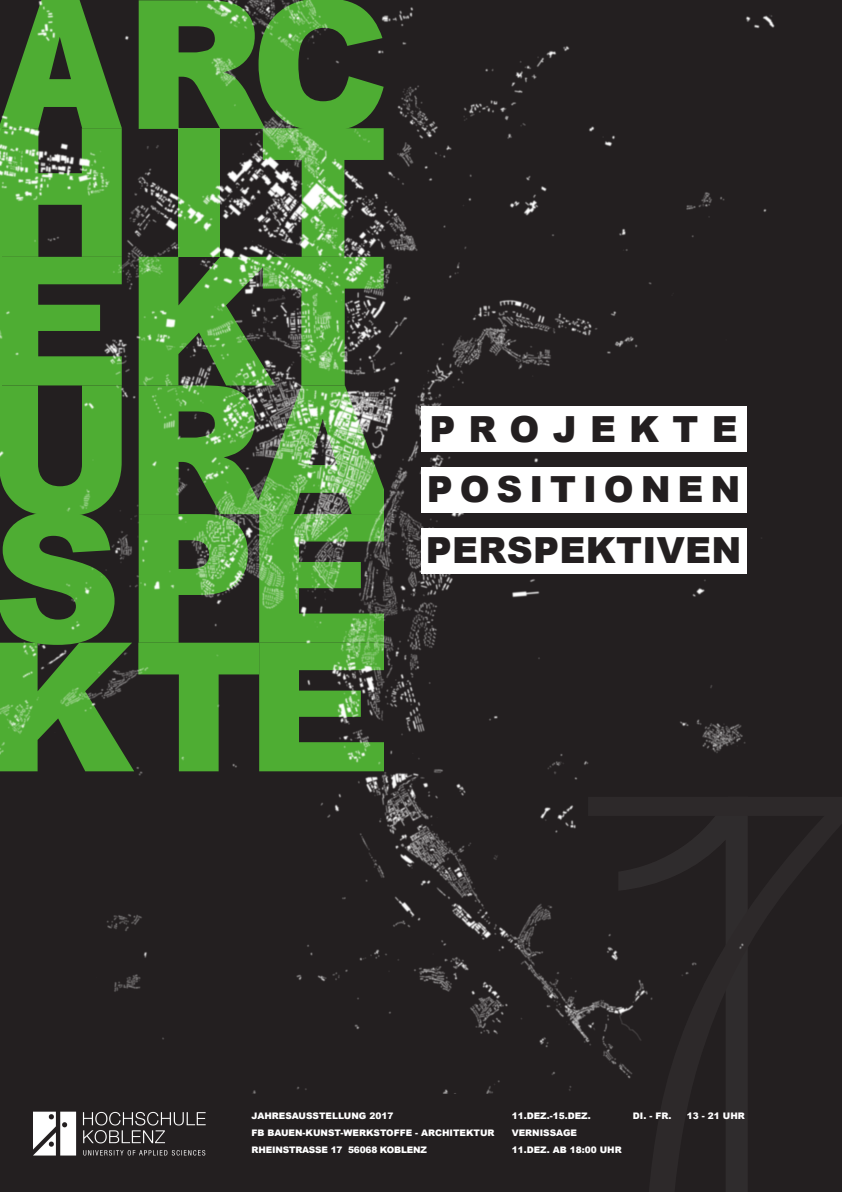
<style>
.page{position:relative;width:842px;height:1192px;background:#231f20}
.page>*{position:absolute;margin:0;border:0;box-sizing:border-box;transform-origin:0 0}
.t1{font:900 36px "Arial";letter-spacing:.01em;color:#231f20}
.t2{font:900 36px "Arial";letter-spacing:.19em;color:#231f20}
.t3{font:900 36px "Arial";letter-spacing:.37em;color:#231f20}
.t4{font:900 9px "Arial";color:#fff}
.t5{font:900 9px "Arial";letter-spacing:-.02em;color:#fff}
</style>
<div class="page">
<img style="left:34px;top:1111px;width:172px;height:45px">
<img style="left:0;top:0;width:775px;height:1093px">
<div style="left:421px;top:406px;width:325px;height:46px;background:#fff"></div>
<div style="left:421px;top:467px;width:325px;height:46px;background:#fff"></div>
<div style="left:421px;top:528px;width:325px;height:45px;background:#fff"></div>
<p class="t3" style="left:429px;top:403px;width:310px">PROJEKTE</p>
<p class="t2" style="left:427px;top:463px;width:315px">POSITIONEN</p>
<p class="t1" style="left:426px;top:524px;width:317px">PERSPEKTIVEN</p>
<p class="t4" style="left:252px;top:1109px;width:143px">JAHRESAUSSTELLUNG 2017</p>
<p class="t4" style="left:512px;top:1109px;width:80px">11.DEZ.-15.DEZ.</p>
<p class="t4" style="left:633px;top:1109px;width:40px">DI. - FR.</p>
<p class="t4" style="left:687px;top:1109px;width:59px">13 - 21 UHR</p>
<p class="t4" style="left:252px;top:1126px;width:244px">FB BAUEN-KUNST-WERKSTOFFE - ARCHITEKTUR</p>
<p class="t5" style="left:252px;top:1143px;width:177px">RHEINSTRASSE 17 56068 KOBLENZ</p>
<p class="t4" style="left:512px;top:1126px;width:67px">VERNISSAGE</p>
<p class="t4" style="left:512px;top:1143px;width:111px">11.DEZ. AB 18:00 UHR</p>
</div>
